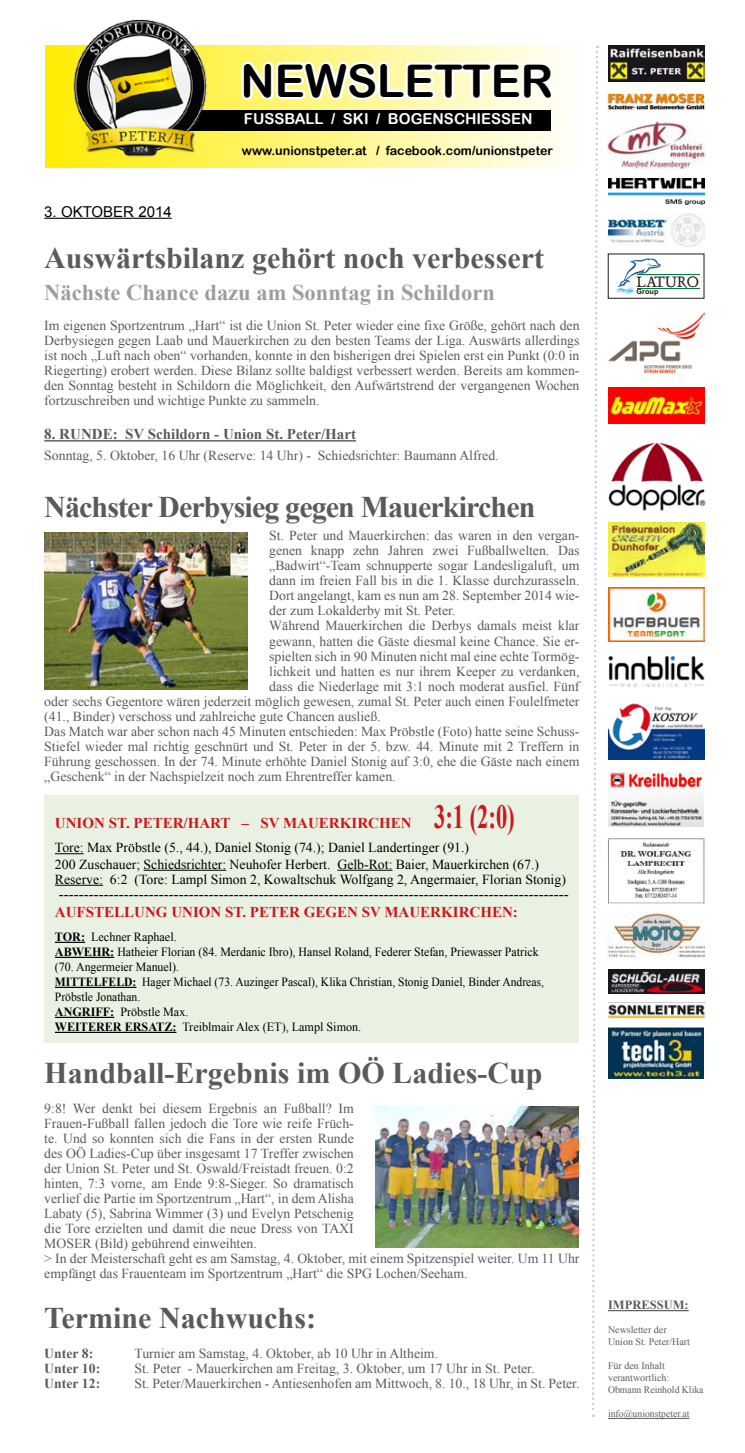
<style>
.page{position:relative;width:745px;height:1453px;background:#fff}
.page>*{position:absolute;margin:0;border:0;box-sizing:border-box;transform-origin:0 0}
.t1{font:45px "Arial Rounded MT Bold";color:#000}
.t2{font:700 33.75px "Times New Roman";color:#cd171a;scale:.67 1}
.t3{font:700 30px "Times New Roman";color:#5b595e}
.t4{font:700 30px "Times New Roman";letter-spacing:-.03em;color:#5b595e}
.t5{font:700 22.5px "Times New Roman";color:#9c9da2}
.t6{font:15px "Times New Roman";color:#000}
.t7{font:700 15px "Times New Roman";color:#cd171a}
.t8{font:700 15px "Times New Roman";color:#5b595e}
.t9{font:15px "Arial Rounded MT Bold";color:#fff}
.t10{font:15px "Arial";color:#000}
.t11{font:13.75px/15px "Times New Roman";color:#5b595e;text-align:justify}
.t12{font:13.75px/16.5px "Times New Roman";color:#000}
.t13{font:700 13.75px "Times New Roman";color:#5b595e}
.t14{font:12.5px/15px "Times New Roman";color:#000}
.t15{font:12.5px "Arial Rounded MT Bold";color:#000}
.t16{font:700 12.5px "Times New Roman";color:#5c5a5e}
.t17{font:10px/12px "Times New Roman";color:#5c5a5e}
.s1{font-weight:700}
</style>
<div class="page">
<hr style="left:44px;top:218px;width:128px;height:1px;background:#000">
<hr style="left:44px;top:440px;width:312px;height:1px;background:#5b595e">
<svg style="left:592px;top:46px;width:7px;height:1371px"></svg>
<img style="left:608px;top:1004px;width:97px;height:14px">
<img style="left:608px;top:442px;width:98px;height:69px">
<img style="left:608px;top:523px;width:95px;height:53px">
<img style="left:608px;top:587px;width:95px;height:54px">
<img style="left:608px;top:703px;width:95px;height:57px">
<img style="left:608px;top:772px;width:95px;height:54px">
<img style="left:607px;top:838px;width:98px;height:66px">
<img style="left:606px;top:912px;width:98px;height:46px">
<img style="left:608px;top:969px;width:95px;height:25px">
<img style="left:608px;top:1027px;width:95px;height:51px">
<hr style="left:607px;top:1310px;width:81px;height:1px;background:#5c5a5e">
<hr style="left:607px;top:1418px;width:82px;height:1px;background:#5c5a5e">
<img style="left:608px;top:388px;width:95px;height:36px">
<div style="left:45px;top:45px;width:536px;height:122px;background:linear-gradient(to right,#ffed02,#fffefb)"></div>
<svg style="left:238px;top:53px;width:319px;height:55px"></svg>
<div style="left:187px;top:110px;width:363px;height:20px;background:#000"></div>
<img style="left:63px;top:19px;width:153px;height:138px">
<img style="left:608px;top:45px;width:95px;height:37px">
<img style="left:607px;top:93px;width:97px;height:16px">
<img style="left:607px;top:121px;width:98px;height:47px">
<img style="left:608px;top:178px;width:95px;height:26px">
<img style="left:608px;top:213px;width:95px;height:33px">
<hr style="left:636px;top:274px;width:63px;height:1px;background:#00803b">
<hr style="left:636px;top:288px;width:63px;height:1px;background:#00803b">
<img style="left:608px;top:313px;width:95px;height:60px">
<img style="left:608px;top:655px;width:95px;height:33px">
<img style="left:44px;top:532px;width:204px;height:157px">
<div style="left:44px;top:795px;width:534px;height:248px;background:#e9f1e2"></div>
<svg style="left:55px;top:853px;width:29px;height:1px"></svg>
<hr style="left:143px;top:870px;width:83px;height:1px;background:#000">
<hr style="left:337px;top:870px;width:55px;height:1px;background:#000">
<hr style="left:55px;top:885px;width:48px;height:1px;background:#000">
<hr style="left:55px;top:942px;width:30px;height:1px;background:#000">
<hr style="left:55px;top:957px;width:59px;height:1px;background:#000">
<hr style="left:55px;top:987px;width:81px;height:1px;background:#000">
<hr style="left:55px;top:1017px;width:59px;height:1px;background:#000">
<hr style="left:55px;top:1032px;width:121px;height:1px;background:#000">
<img style="left:375px;top:1106px;width:203px;height:141px">
<svg style="left:616px;top:258px;width:45px;height:37px"></svg>
<h1 class="t1" style="left:240px;top:54px;width:314px">NEWSLETTER</h1>
<p class="t9" style="left:244px;top:110px;width:290px">FUSSBALL / SKI / BOGENSCHIESSEN</p>
<p class="t15" style="left:242px;top:143px;width:312px">www.unionstpeter.at / facebook.com/unionstpeter</p>
<p class="t10" style="left:44px;top:202px;width:129px">3. OKTOBER 2014</p>
<h3 class="t3" style="left:44px;top:237px;width:501px">Auswärtsbilanz gehört noch verbessert</h3>
<h3 class="t5" style="left:44px;top:277px;width:452px">Nächste Chance dazu am Sonntag in Schildorn</h3>
<p class="t11" style="left:44px;top:318px;width:536px">Im eigenen Sportzentrum „Hart“ ist die Union St. Peter wieder eine fixe Größe, gehört nach den Derbysiegen gegen Laab und Mauerkirchen zu den besten Teams der Liga. Auswärts allerdings ist noch „Luft nach oben“ vorhanden, konnte in den bisherigen drei Spielen erst ein Punkt (0:0 in Riegerting) erobert werden. Diese Bilanz sollte baldigst verbessert werden. Bereits am kommen&shy;den Sonntag besteht in Schildorn die Möglichkeit, den Aufwärtstrend der vergangenen Wochen fortzuschreiben und wichtige Punkte zu sammeln.</p>
<p class="t8" style="left:44px;top:424px;width:313px">8. RUNDE: SV Schildorn - Union St. Peter/Hart</p>
<p class="t11" style="left:44px;top:448px;width:455px">Sonntag, 5. Oktober, 16 Uhr (Reserve: 14 Uhr) - Schiedsrichter: Baumann Alfred.</p>
<h3 class="t4" style="left:44px;top:486px;width:492px">Nächster Derbysieg gegen Mauerkirchen</h3>
<p class="t11" style="left:269px;top:528px;width:311px">St. Peter und Mauerkirchen: das waren in den vergan-</p>
<p class="t11" style="left:269px;top:543px;width:311px">genen knapp zehn Jahren zwei Fußballwelten. Das</p>
<p class="t11" style="left:269px;top:558px;width:311px">„Badwirt“-Team schnupperte sogar Landesligaluft, um</p>
<p class="t11" style="left:269px;top:573px;width:311px">dann im freien Fall bis in die 1. Klasse durchzurasseln.</p>
<p class="t11" style="left:269px;top:588px;width:311px">Dort angelangt, kam es nun am 28. September 2014 wie-</p>
<p class="t11" style="left:269px;top:603px;width:187px">der zum Lokalderby mit St. Peter.</p>
<p class="t11" style="left:269px;top:618px;width:311px">Während Mauerkirchen die Derbys damals meist klar</p>
<p class="t11" style="left:269px;top:633px;width:311px">gewann, hatten die Gäste diesmal keine Chance. Sie er-</p>
<p class="t11" style="left:269px;top:648px;width:311px">spielten sich in 90 Minuten nicht mal eine echte Tormög-</p>
<p class="t11" style="left:269px;top:663px;width:311px">lichkeit und hatten es nur ihrem Keeper zu verdanken,</p>
<p class="t11" style="left:269px;top:678px;width:311px">dass die Niederlage mit 3:1 noch moderat ausfiel. Fünf</p>
<p class="t11" style="left:44px;top:693px;width:536px">oder sechs Gegentore wären jederzeit möglich gewesen, zumal St. Peter auch einen Foulelfmeter</p>
<p class="t11" style="left:44px;top:708px;width:338px">(41., Binder) verschoss und zahlreiche gute Chancen ausließ.</p>
<p class="t11" style="left:44px;top:723px;width:536px">Das Match war aber schon nach 45 Minuten entschieden: Max Pröbstle (Foto) hatte seine Schuss-</p>
<p class="t11" style="left:44px;top:738px;width:536px">Stiefel wieder mal richtig geschnürt und St. Peter in der 5. bzw. 44. Minute mit 2 Treffern in</p>
<p class="t11" style="left:44px;top:753px;width:536px">Führung geschossen. In der 74. Minute erhöhte Daniel Stonig auf 3:0, ehe die Gäste nach einem</p>
<p class="t11" style="left:44px;top:768px;width:352px">„Geschenk“ in der Nachspielzeit noch zum Ehrentreffer kamen.</p>
<h2 class="t2" style="left:434px;top:793px;width:122px">3:1 (2:0)</h2>
<p class="t12" style="left:55px;top:839px;width:485px">Tore: Max Pröbstle (5., 44.), Daniel Stonig (74.); Daniel Landertinger (91.)<br>200 Zuschauer; Schiedsrichter: Neuhofer Herbert. Gelb-Rot: Baier, Mauerkirchen (67.)</p>
<p class="t12" style="left:55px;top:871px;width:512px">Reserve: 6:2 (Tore: Lampl Simon 2, Kowaltschuk Wolfgang 2, Angermaier, Florian Stonig)</p>
<p class="t6" style="left:59px;top:884px;width:511px">------------------------------------------------------------------------------------------------------</p>
<p class="t7" style="left:55px;top:902px;width:464px">AUFSTELLUNG UNION ST. PETER GEGEN SV MAUERKIRCHEN:</p>
<p class="t14" style="left:55px;top:929px;width:490px"><span class="s1">TOR:</span> Lechner Raphael.<br><span class="s1">ABWEHR:</span> Hatheier Florian (84. Merdanic Ibro), Hansel Roland, Federer Stefan, Priewasser Patrick (70. Angermeier Manuel).<br><span class="s1">MITTELFELD:</span> Hager Michael (73. Auzinger Pascal), Klika Christian, Stonig Daniel, Binder Andreas, Pröbstle Jonathan.<br><span class="s1">ANGRIFF:</span> Pröbstle Max.<br><span class="s1">WEITERER ERSATZ:</span> Treiblmair Alex (ET), Lampl Simon.</p>
<p class="t7" style="left:55px;top:812px;width:358px">UNION ST. PETER/HART – SV MAUERKIRCHEN</p>
<h3 class="t3" style="left:44px;top:1052px;width:499px">Handball-Ergebnis im OÖ Ladies-Cup</h3>
<p class="t11" style="left:44px;top:1101px;width:536px;text-align:left">9:8! Wer denkt bei diesem Ergebnis an Fußball? Im<br>Frauen-Fußball fallen jedoch die Tore wie reife Früch-<br>te. Und so konnten sich die Fans in der ersten Runde<br>des OÖ Ladies-Cup über insgesamt 17 Treffer zwischen<br>der Union St. Peter und St. Oswald/Freistadt freuen. 0:2<br>hinten, 7:3 vorne, am Ende 9:8-Sieger. So dramatisch<br>verlief die Partie im Sportzentrum „Hart“, in dem Alisha<br>Labaty (5), Sabrina Wimmer (3) und Evelyn Petschenig<br>die Tore erzielten und damit die neue Dress von TAXI<br>MOSER (Bild) gebührend einweihten.<br>&gt; In der Meisterschaft geht es am Samstag, 4. Oktober, mit einem Spitzenspiel weiter. Um 11 Uhr empfängt das Frauenteam im Sportzentrum „Hart“ die SPG Lochen/Seeham.</p>
<h3 class="t3" style="left:44px;top:1297px;width:273px">Termine Nachwuchs:</h3>
<p class="t13" style="left:44px;top:1344px;width:51px">Unter 8:</p>
<p class="t11" style="left:134px;top:1346px;width:305px">Turnier am Samstag, 4. Oktober, ab 10 Uhr in Altheim.</p>
<p class="t13" style="left:44px;top:1359px;width:57px">Unter 10:</p>
<p class="t11" style="left:134px;top:1361px;width:401px">St. Peter - Mauerkirchen am Freitag, 3. Oktober, um 17 Uhr in St. Peter.</p>
<p class="t13" style="left:44px;top:1374px;width:57px">Unter 12:</p>
<p class="t11" style="left:134px;top:1376px;width:446px">St. Peter/Mauerkirchen - Antiesenhofen am Mittwoch, 8. 10., 18 Uhr, in St. Peter.</p>
<p class="t16" style="left:607px;top:1296px;width:82px">IMPRESSUM:</p>
<p class="t17" style="left:607px;top:1324px;width:83px">Newsletter der<br>Union St. Peter/Hart</p>
<p class="t17" style="left:607px;top:1360px;width:97px">Für den Inhalt verantwortlich:<br>Obmann Reinhold Klika</p>
<p class="t17" style="left:607px;top:1408px;width:83px">info@unionstpeter.at</p>
</div>
